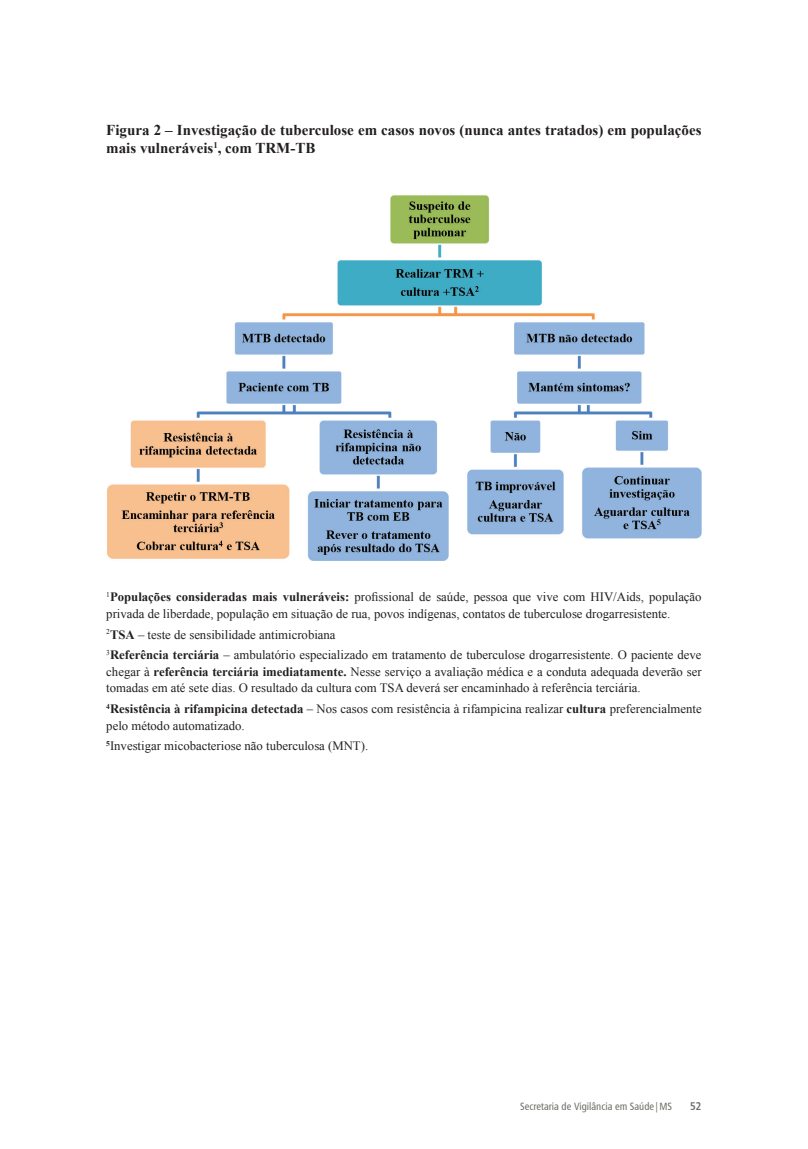
<style>
.page{position:relative;width:808px;height:1149px;background:#fff}
.page>*{position:absolute;margin:0;border:0;box-sizing:border-box;transform-origin:0 0}
.t1{font:700 15px/18px "Times New Roman";color:#231f20}
.t2{font:12.75px/16.5px "Times New Roman";color:#231f20}
.t3{font:11.25px "Humanist 777 BT Bold Condensed B";color:#6a6e66}
.t4{font:10.5px "Humanist 777 BT Roman Condensed B";color:#6a6e66}
.s1{font-weight:700}
</style>
<div class="page">
<img style="left:107px;top:195px;width:595px;height:366px">
<p class="t1" style="left:106px;top:120px;width:597px">Figura 2 – Investigação de tuberculose em casos novos (nunca antes tratados) em populações mais vulneráveis<sup>1</sup>, com TRM-TB</p>
<p class="t2" style="left:106px;top:588px;width:597px"><sup>1</sup><span class="s1">Populações consideradas mais vulneráveis:</span> profissional de saúde, pessoa que vive com HIV/Aids, população privada de liberdade, população em situação de rua, povos indígenas, contatos de tuberculose drogarresistente.</p>
<p class="t2" style="left:106px;top:623px;width:597px;line-height:20.7px"><sup>2</sup><span class="s1">TSA</span> – teste de sensibilidade antimicrobiana<br><sup>3</sup><span class="s1">Referência terciária</span> – ambulatório especializado em tratamento de tuberculose drogarresistente. O paciente deve</p>
<p class="t2" style="left:106px;top:663px;width:597px">chegar à <span class="s1">referência terciária imediatamente.</span> Nesse serviço a avaliação médica e a conduta adequada deverão ser tomadas em até sete dias. O resultado da cultura com TSA deverá ser encaminhado à referência terciária.</p>
<p class="t2" style="left:106px;top:700px;width:597px"><sup>4</sup><span class="s1">Resistência à rifampicina detectada</span> – Nos casos com resistência à rifampicina realizar <span class="s1">cultura</span> preferencialmente pelo método automatizado.</p>
<p class="t2" style="left:106px;top:737px;width:263px"><sup>5</sup>Investigar micobacteriose não tuberculosa (MNT).</p>
<p class="t4" style="left:520px;top:1099px;width:154px">Secretaria de Vigilância em Saúde|MS</p>
<p class="t3" style="left:690px;top:1098px;width:13px">52</p>
</div>
